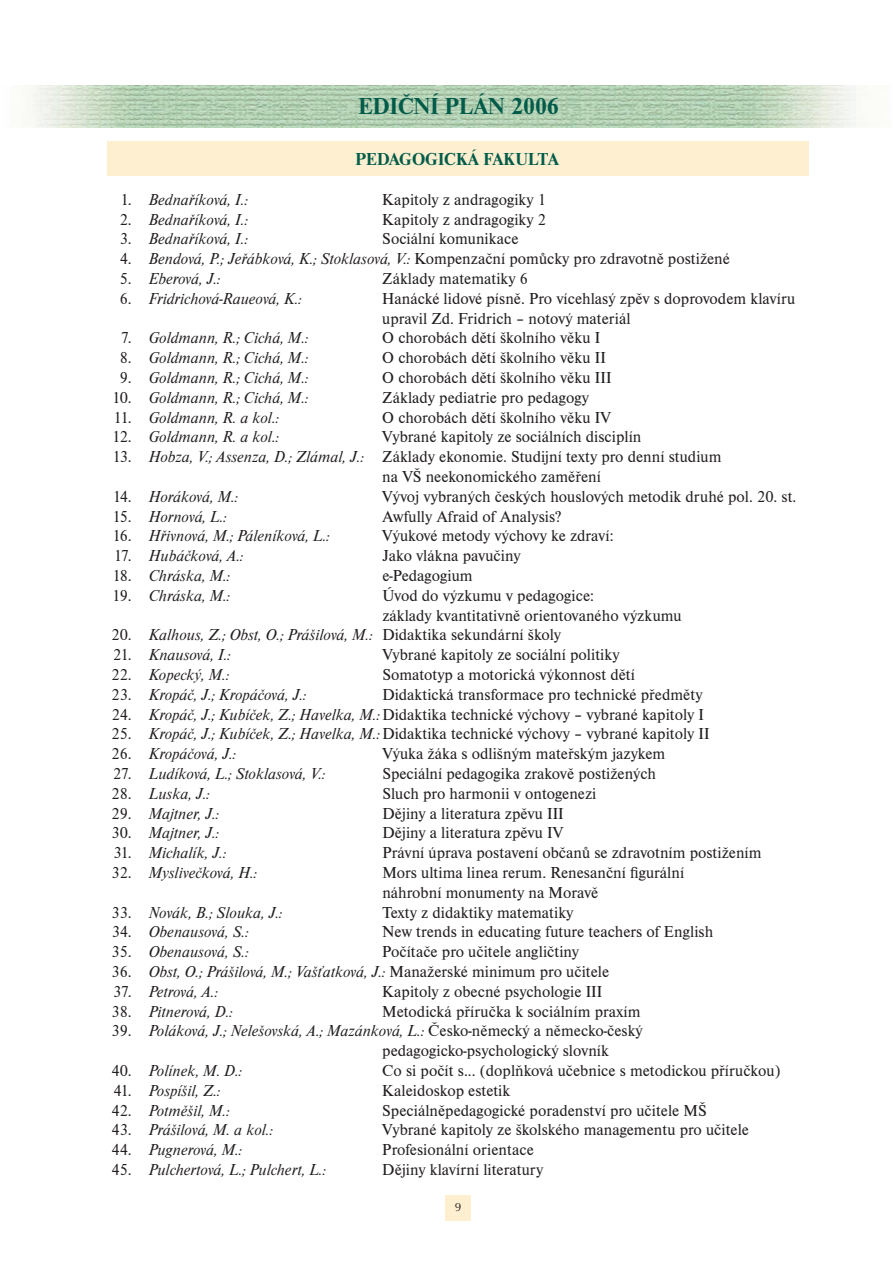
<style>
.page{position:relative;width:893px;height:1263px;background:#fff}
.page>*{position:absolute;margin:0;border:0;box-sizing:border-box;transform-origin:0 0}
.t1{font:700 24px "Nimbus Roman DOT";color:#015b49}
.t2{font:700 18px "Nimbus Roman DOT";color:#015b49}
.t3{font:16.5px/19.8px "Nimbus Roman DOT";color:#231f20}
.t4{font:italic 16.5px "Nimbus Roman DOT";color:#231f20}
.t5{font:12px "Zapf Humanist 601 BTCE";color:#231f20}
.s1{font-style:normal}
.s2{font-style:italic}
</style>
<div class="page">
<div style="left:445px;top:1195px;width:26px;height:26px;background:#feefd0"></div>
<img style="left:25px;top:85px;width:843px;height:42px">
<div style="left:107px;top:141px;width:702px;height:34px;background:#feefd0"></div>
<h1 class="t1" style="left:358px;top:97px;width:202px">EDIČNÍ PLÁN 2006</h1>
<p class="t2" style="left:355px;top:153px;width:205px">PEDAGOGICKÁ FAKULTA</p>
<p class="t4" style="left:120px;top:194px;width:129px"><span class="s1">1.</span> Bednaříková, I.:</p>
<p class="t3" style="left:382px;top:190px;width:165px">Kapitoly z andragogiky 1</p>
<p class="t4" style="left:120px;top:214px;width:130px"><span class="s1">2.</span> Bednaříková, I.:</p>
<p class="t3" style="left:382px;top:210px;width:165px">Kapitoly z andragogiky 2</p>
<p class="t4" style="left:120px;top:233px;width:130px"><span class="s1">3.</span> Bednaříková, I.:</p>
<p class="t3" style="left:382px;top:230px;width:138px">Sociální komunikace</p>
<p class="t3" style="left:120px;top:250px;width:612px">4. <span class="s2">Bendová, P.; Jeřábková, K.; Stoklasová, V.:</span> Kompenzační pomůcky pro zdravotně postižené</p>
<p class="t4" style="left:120px;top:273px;width:102px"><span class="s1">5.</span> Eberová, J.:</p>
<p class="t3" style="left:382px;top:270px;width:147px">Základy matematiky 6</p>
<p class="t4" style="left:120px;top:293px;width:184px"><span class="s1">6.</span> Fridrichová-Raueová, K.:</p>
<p class="t3" style="left:382px;top:289px;width:415px">Hanácké lidové písně. Pro vícehlasý zpěv s doprovodem klavíru upravil Zd. Fridrich – notový materiál</p>
<p class="t4" style="left:121px;top:332px;width:189px"><span class="s1">7.</span> Goldmann, R.; Cichá, M.:</p>
<p class="t3" style="left:382px;top:329px;width:220px">O chorobách dětí školního věku I</p>
<p class="t4" style="left:120px;top:352px;width:190px"><span class="s1">8.</span> Goldmann, R.; Cichá, M.:</p>
<p class="t3" style="left:382px;top:349px;width:225px">O chorobách dětí školního věku II</p>
<p class="t4" style="left:120px;top:372px;width:190px"><span class="s1">9.</span> Goldmann, R.; Cichá, M.:</p>
<p class="t3" style="left:382px;top:369px;width:231px">O chorobách dětí školního věku III</p>
<p class="t4" style="left:112px;top:392px;width:198px"><span class="s1">10.</span> Goldmann, R.; Cichá, M.:</p>
<p class="t3" style="left:382px;top:388px;width:208px">Základy pediatrie pro pedagogy</p>
<p class="t4" style="left:114px;top:412px;width:167px"><span class="s1">11.</span> Goldmann, R. a kol.:</p>
<p class="t3" style="left:382px;top:408px;width:230px">O chorobách dětí školního věku IV</p>
<p class="t4" style="left:112px;top:431px;width:168px"><span class="s1">12.</span> Goldmann, R. a kol.:</p>
<p class="t3" style="left:382px;top:428px;width:261px">Vybrané kapitoly ze sociálních disciplín</p>
<p class="t3" style="left:382px;top:448px;width:341px;text-indent:-270px">13. <span class="s2">Hobza, V.; Assenza, D.; Zlámal, J.:</span> Základy ekonomie. Studijní texty pro denní studium na VŠ neekonomického zaměření</p>
<p class="t4" style="left:113px;top:491px;width:127px"><span class="s1">14.</span> Horáková, M.:</p>
<p class="t3" style="left:382px;top:487px;width:416px">Vývoj vybraných českých houslových metodik druhé pol. 20. st.</p>
<p class="t4" style="left:112px;top:511px;width:116px"><span class="s1">15.</span> Hornová, L.:</p>
<p class="t3" style="left:382px;top:507px;width:181px">Awfully Afraid of Analysis?</p>
<p class="t4" style="left:112px;top:530px;width:219px"><span class="s1">16.</span> Hřivnová, M.; Páleníková, L.:</p>
<p class="t3" style="left:382px;top:527px;width:233px">Výukové metody výchovy ke zdraví:</p>
<p class="t4" style="left:114px;top:550px;width:131px"><span class="s1">17.</span> Hubáčková, A.:</p>
<p class="t3" style="left:382px;top:547px;width:140px">Jako vlákna pavučiny</p>
<p class="t4" style="left:112px;top:570px;width:119px"><span class="s1">18.</span> Chráska, M.:</p>
<p class="t3" style="left:382px;top:567px;width:92px">e-Pedagogium</p>
<p class="t4" style="left:112px;top:590px;width:119px"><span class="s1">19.</span> Chráska, M.:</p>
<p class="t3" style="left:382px;top:586px;width:301px">Úvod do výzkumu v pedagogice:<br>základy kvantitativně orientovaného výzkumu</p>
<p class="t4" style="left:111px;top:629px;width:451px"><span class="s1">20.</span> Kalhous, Z.; Obst, O.; Prášilová, M.: <span class="s1">Didaktika sekundární školy</span></p>
<p class="t4" style="left:113px;top:649px;width:119px"><span class="s1">21.</span> Knausová, I.:</p>
<p class="t3" style="left:382px;top:646px;width:239px">Vybrané kapitoly ze sociální politiky</p>
<p class="t4" style="left:111px;top:669px;width:119px"><span class="s1">22.</span> Kopecký, M.:</p>
<p class="t3" style="left:382px;top:666px;width:254px">Somatotyp a motorická výkonnost dětí</p>
<p class="t4" style="left:111px;top:689px;width:196px"><span class="s1">23.</span> Kropáč, J.; Kropáčová, J.:</p>
<p class="t3" style="left:382px;top:685px;width:322px">Didaktická transformace pro technické předměty</p>
<p class="t3" style="left:112px;top:705px;width:594px">24. <span class="s2">Kropáč, J.; Kubíček, Z.; Havelka, M.:</span> Didaktika technické výchovy – vybrané kapitoly I</p>
<p class="t3" style="left:111px;top:725px;width:600px">25. <span class="s2">Kropáč, J.; Kubíček, Z.; Havelka, M.:</span> Didaktika technické výchovy – vybrané kapitoly II</p>
<p class="t4" style="left:111px;top:748px;width:126px"><span class="s1">26.</span> Kropáčová, J.:</p>
<p class="t3" style="left:382px;top:745px;width:285px">Výuka žáka s odlišným mateřským jazykem</p>
<p class="t4" style="left:113px;top:768px;width:214px"><span class="s1">27.</span> Ludíková, L.; Stoklasová, V.:</p>
<p class="t3" style="left:382px;top:765px;width:275px">Speciální pedagogika zrakově postižených</p>
<p class="t4" style="left:111px;top:788px;width:100px"><span class="s1">28.</span> Luska, J.:</p>
<p class="t3" style="left:382px;top:784px;width:216px">Sluch pro harmonii v ontogenezi</p>
<p class="t4" style="left:111px;top:808px;width:109px"><span class="s1">29.</span> Majtner, J.:</p>
<p class="t3" style="left:382px;top:804px;width:183px">Dějiny a literatura zpěvu III</p>
<p class="t4" style="left:111px;top:827px;width:109px"><span class="s1">30.</span> Majtner, J.:</p>
<p class="t3" style="left:382px;top:824px;width:182px">Dějiny a literatura zpěvu IV</p>
<p class="t4" style="left:113px;top:847px;width:114px"><span class="s1">31.</span> Michalík, J.:</p>
<p class="t3" style="left:382px;top:844px;width:381px">Právní úprava postavení občanů se zdravotním postižením</p>
<p class="t4" style="left:111px;top:867px;width:147px"><span class="s1">32.</span> Myslivečková, H.:</p>
<p class="t3" style="left:382px;top:864px;width:303px">Mors ultima linea rerum. Renesanční figurální náhrobní monumenty na Moravě</p>
<p class="t4" style="left:111px;top:907px;width:172px"><span class="s1">33.</span> Novák, B.; Slouka, J.:</p>
<p class="t3" style="left:382px;top:903px;width:193px">Texty z didaktiky matematiky</p>
<p class="t4" style="left:112px;top:926px;width:138px"><span class="s1">34.</span> Obenausová, S.:</p>
<p class="t3" style="left:382px;top:923px;width:333px">New trends in educating future teachers of English</p>
<p class="t4" style="left:111px;top:946px;width:139px"><span class="s1">35.</span> Obenausová, S.:</p>
<p class="t3" style="left:382px;top:943px;width:198px">Počítače pro učitele angličtiny</p>
<p class="t4" style="left:111px;top:966px;width:499px"><span class="s1">36.</span> Obst, O.; Prášilová, M.; Vašťatková, J.: <span class="s1">Manažerské minimum pro učitele</span></p>
<p class="t4" style="left:113px;top:986px;width:106px"><span class="s1">37.</span> Petrová, A.:</p>
<p class="t3" style="left:382px;top:982px;width:222px">Kapitoly z obecné psychologie III</p>
<p class="t4" style="left:111px;top:1006px;width:123px"><span class="s1">38.</span> Pitnerová, D.:</p>
<p class="t3" style="left:382px;top:1002px;width:260px">Metodická příručka k sociálním praxím</p>
<p class="t3" style="left:382px;top:1022px;width:262px;text-indent:-271px">39. <span class="s2">Poláková, J.; Nelešovská, A.; Mazánková, L.:</span> Česko-německý a německo-český pedagogicko-psychologický slovník</p>
<p class="t4" style="left:111px;top:1065px;width:132px"><span class="s1">40.</span> Polínek, M. D.:</p>
<p class="t3" style="left:382px;top:1062px;width:400px">Co si počít s... (doplňková učebnice s metodickou příručkou)</p>
<p class="t4" style="left:113px;top:1085px;width:109px"><span class="s1">41.</span> Pospíšil, Z.:</p>
<p class="t3" style="left:382px;top:1081px;width:130px">Kaleidoskop estetik</p>
<p class="t4" style="left:111px;top:1105px;width:120px"><span class="s1">42.</span> Potměšil, M.:</p>
<p class="t3" style="left:382px;top:1101px;width:326px">Speciálněpedagogické poradenství pro učitele MŠ</p>
<p class="t4" style="left:111px;top:1124px;width:163px"><span class="s1">43.</span> Prášilová, M. a kol.:</p>
<p class="t3" style="left:382px;top:1121px;width:368px">Vybrané kapitoly ze školského managementu pro učitele</p>
<p class="t4" style="left:111px;top:1144px;width:132px"><span class="s1">44.</span> Pugnerová, M.:</p>
<p class="t3" style="left:382px;top:1141px;width:153px">Profesionální orientace</p>
<p class="t4" style="left:111px;top:1164px;width:216px"><span class="s1">45.</span> Pulchertová, L.; Pulchert, L.:</p>
<p class="t3" style="left:382px;top:1161px;width:163px">Dějiny klavírní literatury</p>
<p class="t5" style="left:455px;top:1202px;width:8px">9</p>
</div>
